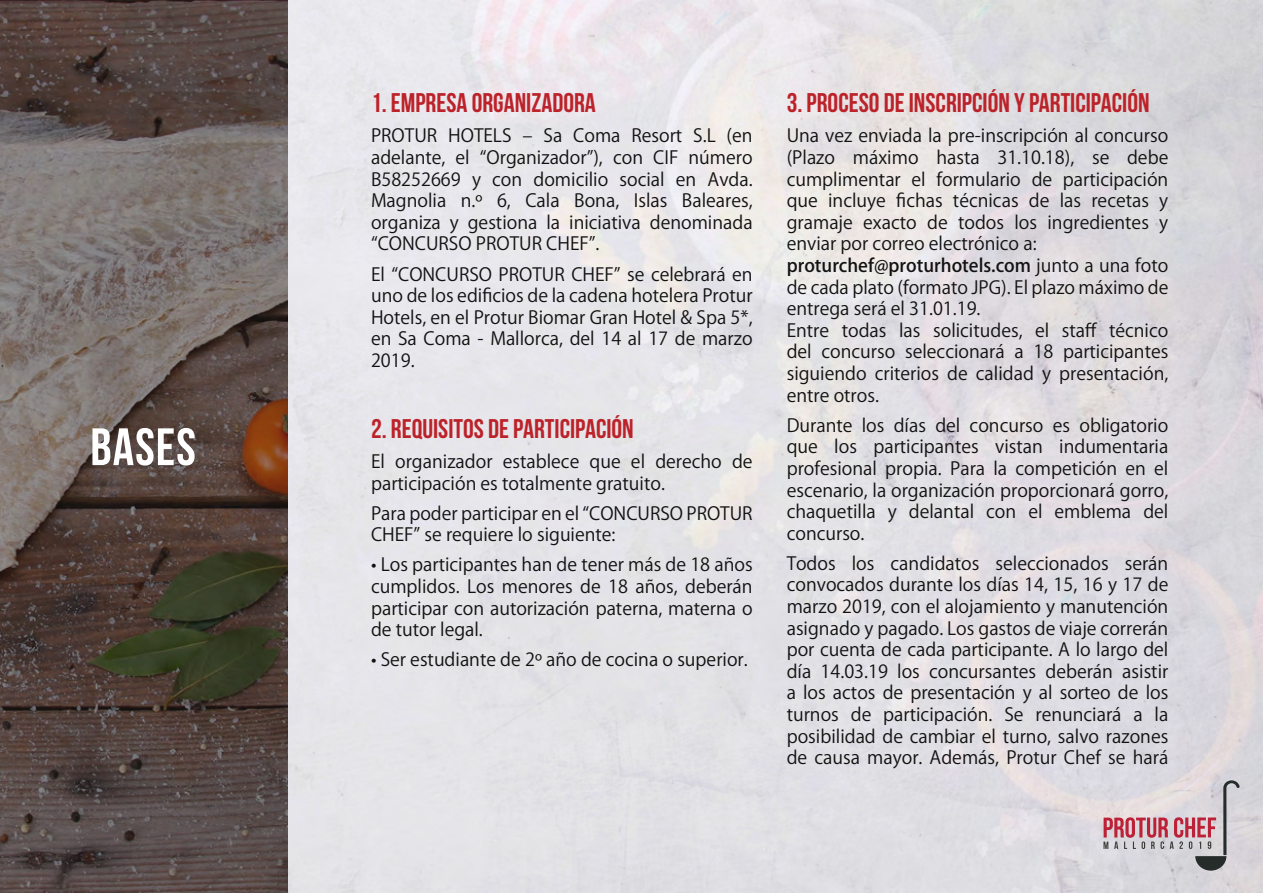
<style>
.page{position:relative;width:1263px;height:893px;background:#fff}
.page>*{position:absolute;margin:0;border:0;box-sizing:border-box;transform-origin:0 0}
.t1{font:52.5px "Bebas Neue";letter-spacing:.02em;color:#fff}
.t2{font:27px "Bebas Neue";color:#bc2229}
.t3{font:18px/21.6px "Koz Go Pr 6 N";color:#121212;text-align:justify}
.s1{font-weight:500}
</style>
<div class="page">
<img style="left:287px;top:0;width:976px;height:893px">
<img style="left:0;top:0;width:287px;height:893px">
<svg style="left:1103px;top:780px;width:137px;height:91px"></svg>
<h1 class="t1" style="left:90px;top:418px;width:107px">BASES</h1>
<h2 class="t2" style="left:371px;top:88px;width:226px">1. EMPRESA ORGANIZADORA</h2>
<p class="t3" style="left:371px;top:125px;width:383px">PROTUR HOTELS – Sa Coma Resort S.L (en adelante, el “Organizador”), con CIF número B58252669 y con domicilio social en Avda.<br>Magnolia n.º 6, Cala Bona, Islas Baleares, organiza y gestiona la iniciativa denominada “CONCURSO PROTUR CHEF”.</p>
<p class="t3" style="left:371px;top:263px;width:383px">El “CONCURSO PROTUR CHEF” se celebrará en uno de los edificios de la cadena hotelera Protur Hotels, en el Protur Biomar Gran Hotel &amp; Spa 5*, en Sa Coma - Mallorca, del 14 al 17 de marzo 2019.</p>
<h2 class="t2" style="left:371px;top:414px;width:264px">2. REQUISITOS DE PARTICIPACIÓN</h2>
<p class="t3" style="left:371px;top:451px;width:383px">El organizador establece que el derecho de participación es totalmente gratuito.</p>
<p class="t3" style="left:371px;top:503px;width:383px">Para poder participar en el “CONCURSO PROTUR<br>CHEF” se requiere lo siguiente:</p>
<p class="t3" style="left:371px;top:554px;width:383px">• Los participantes han de tener más de 18 años cumplidos. Los menores de 18 años, deberán participar con autorización paterna, materna o de tutor legal.</p>
<p class="t3" style="left:371px;top:649px;width:378px">• Ser estudiante de 2º año de cocina o superior.</p>
<h2 class="t2" style="left:787px;top:88px;width:364px">3. PROCESO DE INSCRIPCIÓN Y PARTICIPACIÓN</h2>
<p class="t3" style="left:787px;top:125px;width:383px;text-align:left">Una vez enviada la pre-inscripción al concurso (Plazo máximo hasta 31.10.18), se debe cumplimentar el formulario de participación que incluye fichas técnicas de las recetas y gramaje exacto de todos los ingredientes y enviar por correo electrónico a: <span class="s1">proturchef@proturhotels.com</span> junto a una foto de cada plato (formato JPG). El plazo máximo de entrega será el 31.01.19.<br>Entre todas las solicitudes, el staff técnico del concurso seleccionará a 18 participantes siguiendo criterios de calidad y presentación, entre otros.</p>
<p class="t3" style="left:787px;top:415px;width:383px">Durante los días del concurso es obligatorio que los participantes vistan indumentaria profesional propia. Para la competición en el escenario, la organización proporcionará gorro, chaquetilla y delantal con el emblema del concurso.</p>
<p class="t3" style="left:787px;top:553px;width:383px">Todos los candidatos seleccionados serán convocados durante los días 14, 15, 16 y 17 de marzo 2019, con el alojamiento y manutención asignado y pagado. Los gastos de viaje correrán por cuenta de cada participante. A lo largo del día 14.03.19 los concursantes deberán asistir a los actos de presentación y al sorteo de los turnos de participación. Se renunciará a la posibilidad de cambiar el turno, salvo razones de causa mayor. Además, Protur Chef se hará</p>
</div>
